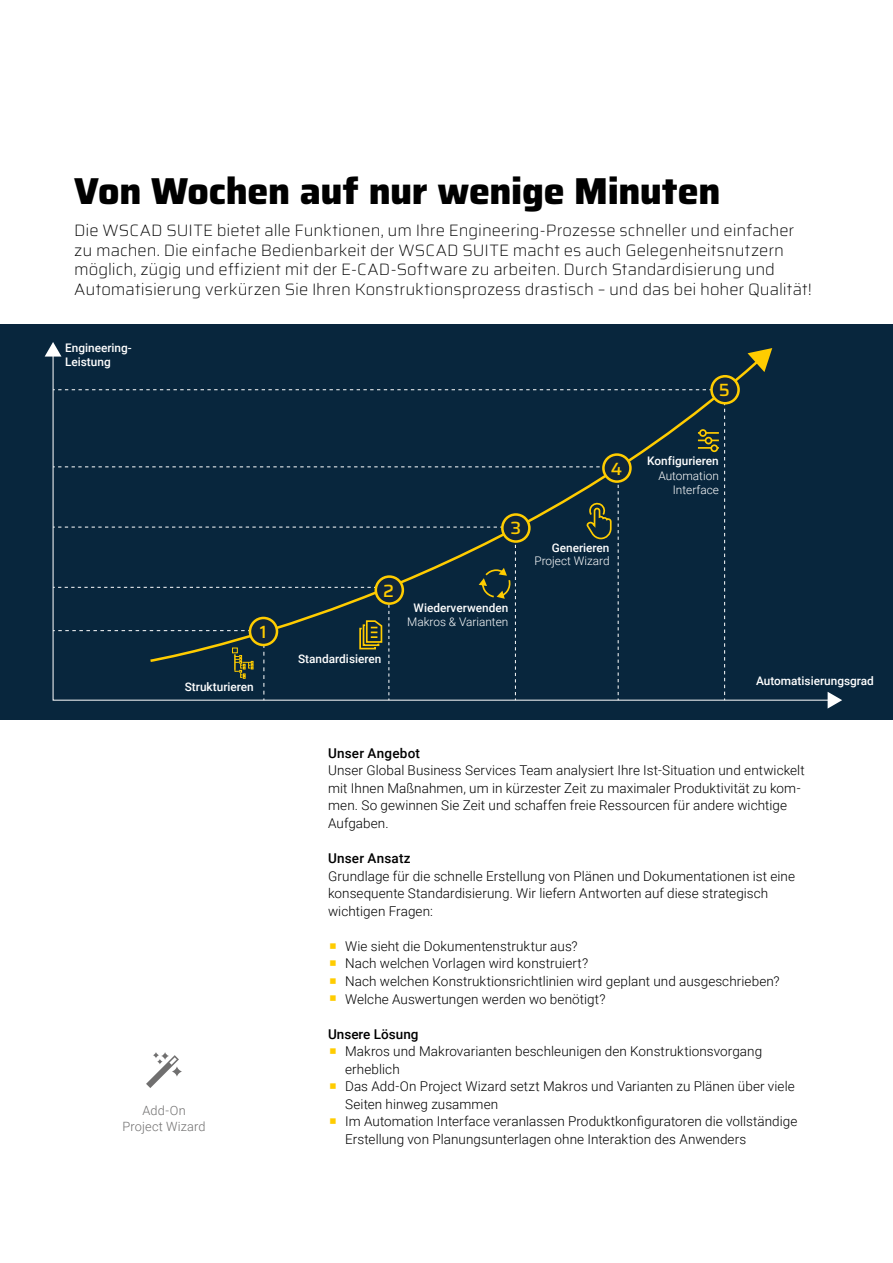
<style>
.page{position:relative;width:893px;height:1263px;background:#fff}
.page>*{position:absolute;margin:0;border:0;box-sizing:border-box;transform-origin:0 0}
.t1{font:800 37.5px "Saira";letter-spacing:-.01em;color:#000}
.t2{font:500 17.7px "Saira";color:#fc0}
.t3{font:200 16.5px/19.8px "Saira";color:#000}
.t4{font:300 13.5px/17.5px "Roboto";letter-spacing:.005em;color:#000}
.t5{font:500 13.5px "Roboto";letter-spacing:.01em;color:#000}
.t6{font:300 12.75px/15.3px "Roboto";letter-spacing:.015em;color:#706f6f;text-align:center}
.t7{font:500 11.85px/14.2px "Roboto";color:#fff}
.t8{font:300 11.85px/14.4px "Roboto";color:#fff;text-align:right}
</style>
<div class="page">
<div style="left:0;top:324px;width:893px;height:396px;background:#08263d"></div>
<svg style="left:52px;top:356px;width:776px;height:345px"></svg>
<svg style="left:45px;top:342px;width:16px;height:15px"></svg>
<svg style="left:828px;top:692px;width:14px;height:16px"></svg>
<svg style="left:148px;top:357px;width:614px;height:306px"></svg>
<svg style="left:747px;top:348px;width:25px;height:24px"></svg>
<div style="left:711px;top:376px;width:28px;height:27px;background:#10263b;border-radius:50%"></div>
<div style="left:710px;top:375px;width:30px;height:29px;border:3px solid #fc0;border-radius:50%"></div>
<svg style="left:53px;top:389px;width:672px;height:311px"></svg>
<svg style="left:146px;top:1052px;width:36px;height:36px"></svg>
<h1 class="t1" style="left:74px;top:162px;width:648px">Von Wochen auf nur wenige Minuten</h1>
<p class="t3" style="left:74px;top:220px;width:739px">Die WSCAD SUITE bietet alle Funktionen, um Ihre Engineering-Prozesse schneller und einfacher zu machen. Die einfache Bedienbarkeit der WSCAD SUITE macht es auch Gelegenheitsnutzern möglich, zügig und effizient mit der E-CAD-Software zu arbeiten. Durch Standardisierung und Automatisierung verkürzen Sie Ihren Konstruktionsprozess drastisch – und das bei hoher Qualität!</p>
<p class="t7" style="left:65px;top:340px;width:68px">Engineering-<br>Leistung</p>
<h2 class="t2" style="left:260px;top:618px;width:8px">1</h2>
<p class="t7" style="left:185px;top:679px;width:70px">Strukturieren</p>
<p class="t6" style="left:122px;top:1102px;width:85px">Add-On<br>Project Wizard</p>
<h2 class="t2" style="left:611px;top:455px;width:13px">4</h2>
<h2 class="t2" style="left:510px;top:515px;width:12px">3</h2>
<h2 class="t2" style="left:383px;top:577px;width:12px">2</h2>
<p class="t7" style="left:298px;top:651px;width:85px">Standardisieren</p>
<p class="t7" style="left:414px;top:600px;width:96px">Wiederverwenden</p>
<p class="t8" style="left:407px;top:614px;width:103px">Makros &amp; Varianten</p>
<p class="t7" style="left:552px;top:540px;width:59px">Generieren</p>
<p class="t8" style="left:534px;top:553px;width:77px">Project Wizard</p>
<h2 class="t2" style="left:719px;top:376px;width:13px">5</h2>
<p class="t7" style="left:647px;top:454px;width:73px">Konfigurieren</p>
<p class="t8" style="left:658px;top:468px;width:62px">Automation<br>Interface</p>
<p class="t7" style="left:756px;top:673px;width:119px">Automatisierungsgrad</p>
<p class="t5" style="left:328px;top:743px;width:93px">Unser Angebot</p>
<p class="t4" style="left:328px;top:761px;width:478px">Unser Global Business Services Team analysiert Ihre Ist-Situation und entwickelt mit Ihnen Maßnahmen, um in kürzester Zeit zu maximaler Produktivität zu kom&shy;men. So gewinnen Sie Zeit und schaffen freie Ressourcen für andere wichtige Aufgaben.</p>
<p class="t5" style="left:328px;top:849px;width:84px">Unser Ansatz</p>
<p class="t4" style="left:328px;top:867px;width:468px">Grundlage für die schnelle Erstellung von Plänen und Dokumentationen ist eine konsequente Standardisierung. Wir liefern Antworten auf diese strategisch wichtigen Fragen:</p>
<p class="t4" style="left:345px;top:937px;width:436px">Wie sieht die Dokumentenstruktur aus?<br>Nach welchen Vorlagen wird konstruiert?<br>Nach welchen Konstruktionsrichtlinien wird geplant und ausgeschrieben?<br>Welche Auswertungen werden wo benötigt?</p>
<p class="t5" style="left:328px;top:1024px;width:92px">Unsere Lösung</p>
<p class="t4" style="left:345px;top:1042px;width:454px">Makros und Makrovarianten beschleunigen den Konstruktionsvorgang erheblich<br>Das Add-On Project Wizard setzt Makros und Varianten zu Plänen über viele Seiten hinweg zusammen<br>Im Automation Interface veranlassen Produktkonfiguratoren die vollständige Erstellung von Planungsunterlagen ohne Interaktion des Anwenders</p>
</div>
